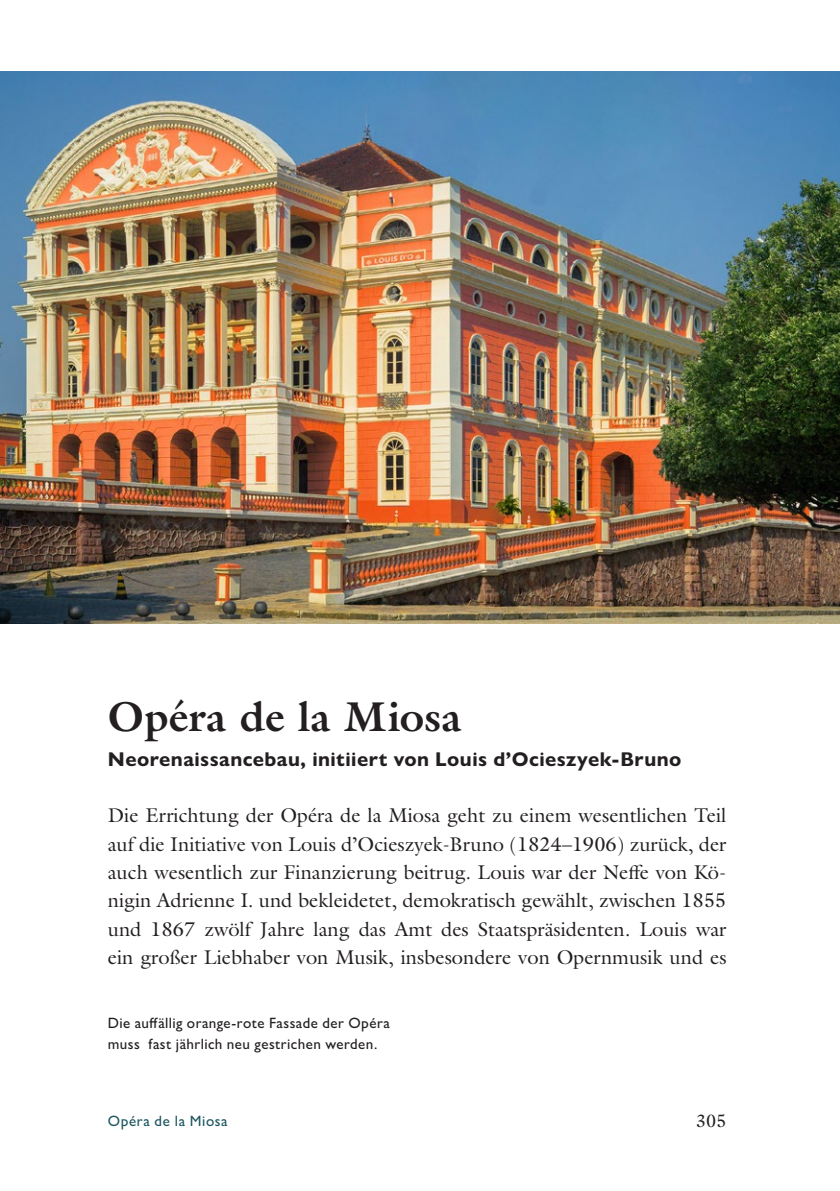
<style>
.page{position:relative;width:840px;height:1191px;background:#fff}
.page>*{position:absolute;margin:0;border:0;box-sizing:border-box;transform-origin:0 0}
.Titel{font:700 42px "Galliard Pro";letter-spacing:.005em;color:#231f20}
.Lauftext_stumpf{font:20px/28.4px "Galliard Pro";color:#231f20;text-align:justify}
.Unterzeile{font:700 20px "Gill Sans Nova";letter-spacing:.02em;color:#231f20}
.t1{font:18px "Galliard Pro";color:#231f20}
.Bildlegende{font:500 15px/21.2px "Gill Sans Nova";letter-spacing:.03em;color:#231f20}
.t2{font:500 15px "Gill Sans Nova";letter-spacing:.04em;color:#1d5761}
</style>
<div class="page">
<img style="left:0;top:71px;width:839px;height:553px">
<p class="Titel" style="left:108px;top:689px;width:355px">Opéra de la Miosa</p>
<p class="Unterzeile" style="left:108px;top:746px;width:574px">Neorenaissancebau, initiiert von Louis d’Ocieszyek-Bruno</p>
<p class="Lauftext_stumpf" style="left:108px;top:801px;width:620px">Die Errichtung der Opéra de la Miosa geht zu einem wesentlichen Teil auf die Initiative von Louis d’Ocieszyek-Bruno (1824–1906) zurück, der auch wesentlich zur Finanzierung beitrug. Louis war der Neffe von Kö&shy;nigin Adrienne I. und bekleidetet, demokratisch gewählt, zwischen 1855 und 1867 zwölf Jahre lang das Amt des Staatspräsidenten. Louis war ein großer Liebhaber von Musik, insbesondere von Opernmusik und es</p>
<p class="Bildlegende" style="left:108px;top:1012px;width:283px">Die auffällig orange-rote Fassade der Opéra muss fast jährlich neu gestrichen werden.</p>
<p class="t2" style="left:108px;top:1111px;width:121px">Opéra de la Miosa</p>
<p class="t1" style="left:695px;top:1108px;width:32px">305</p>
</div>
